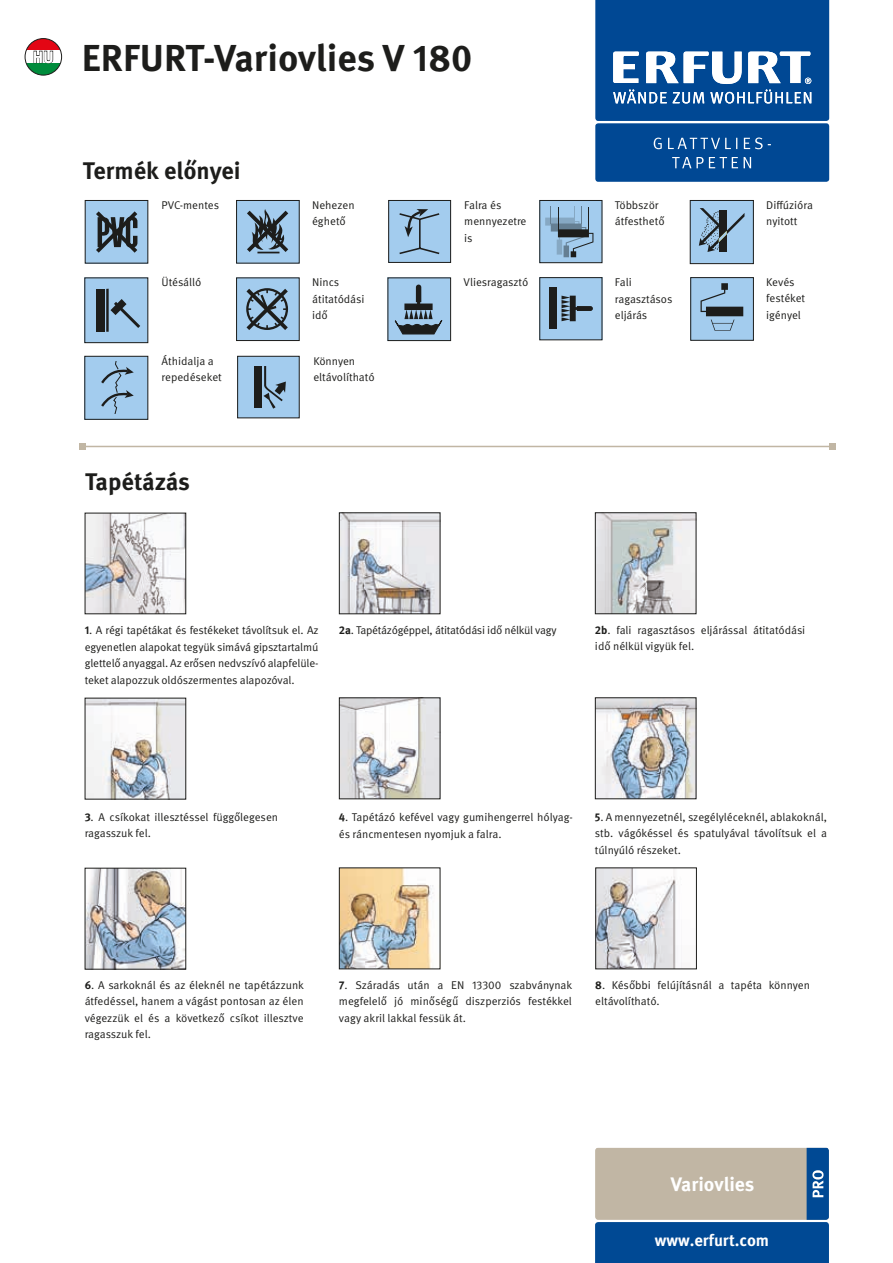
<style>
.page{position:relative;width:893px;height:1263px;background:#fff}
.page>*{position:absolute;margin:0;border:0;box-sizing:border-box;transform-origin:0 0}
.t1{font:700 37.5px "Meta Pro";color:#1d1d1b}
.t2{font:700 24px "Meta Pro";color:#1d1d1b}
.t3{font:700 19.5px "Meta Pro";color:#fff}
.t4{font:700 16.5px "Meta Pro";color:#fff}
.t5{font:11.25px/16.5px "Meta Pro";letter-spacing:-.005em;color:#1d1d1b}
.s1{font-weight:700}
</style>
<div class="page">
<hr style="left:82px;top:446px;width:750px;height:1px;background:#c1b6a4">
<svg style="left:79px;top:443px;width:6px;height:6px"></svg>
<svg style="left:829px;top:443px;width:6px;height:6px"></svg>
<svg style="left:25px;top:39px;width:36px;height:12px"></svg>
<svg style="left:25px;top:63px;width:36px;height:12px"></svg>
<div style="left:25px;top:38px;width:37px;height:37px;border:1px solid #1d1d1b;border-radius:50%"></div>
<svg style="left:33px;top:46px;width:20px;height:18px"></svg>
<div style="left:85px;top:201px;width:63px;height:62px;background:#a3ccee"></div>
<svg style="left:96px;top:211px;width:41px;height:42px"></svg>
<div style="left:237px;top:200px;width:62px;height:63px;background:#a3ccee"></div>
<svg style="left:247px;top:209px;width:41px;height:44px"></svg>
<div style="left:236px;top:200px;width:63px;height:63px;border:1px solid #1d1d1b"></div>
<svg style="left:390px;top:202px;width:59px;height:59px;background:#97bddc"></svg>
<div style="left:388px;top:200px;width:63px;height:63px;border:1px solid #1d1d1b"></div>
<svg style="left:542px;top:202px;width:58px;height:59px;background:#8cafcb"></svg>
<div style="left:540px;top:200px;width:62px;height:63px;border:1px solid #1d1d1b"></div>
<div style="left:690px;top:200px;width:63px;height:63px;background:#a3ccee"></div>
<svg style="left:699px;top:208px;width:45px;height:44px"></svg>
<div style="left:690px;top:200px;width:63px;height:64px;border:1px solid #1d1d1b"></div>
<svg style="left:87px;top:280px;width:59px;height:61px;background:#89aac6"></svg>
<svg style="left:238px;top:280px;width:59px;height:59px;background:#86a6c1"></svg>
<div style="left:236px;top:278px;width:63px;height:63px;border:1px solid #1d1d1b"></div>
<svg style="left:390px;top:280px;width:59px;height:59px;background:#84a4be"></svg>
<div style="left:388px;top:278px;width:63px;height:63px;border:1px solid #1d1d1b"></div>
<svg style="left:693px;top:279px;width:58px;height:59px;background:#8fb2cf"></svg>
<svg style="left:87px;top:358px;width:59px;height:59px;background:#99bfdf"></svg>
<svg style="left:239px;top:358px;width:58px;height:58px;background:#8dafcb"></svg>
<div style="left:237px;top:356px;width:62px;height:62px;border:1px solid #1d1d1b"></div>
<img style="left:87px;top:515px;width:97px;height:97px">
<img style="left:597px;top:514px;width:97px;height:98px">
<div style="left:595px;top:512px;width:101px;height:102px;border:1px solid #1d1d1b"></div>
<img style="left:341px;top:514px;width:97px;height:98px">
<div style="left:339px;top:512px;width:101px;height:102px;border:1px solid #1d1d1b"></div>
<img style="left:87px;top:700px;width:97px;height:97px">
<img style="left:597px;top:699px;width:97px;height:98px">
<div style="left:595px;top:697px;width:101px;height:102px;border:1px solid #1d1d1b"></div>
<img style="left:341px;top:699px;width:97px;height:98px">
<div style="left:339px;top:697px;width:101px;height:102px;border:1px solid #1d1d1b"></div>
<img style="left:87px;top:870px;width:97px;height:97px">
<img style="left:341px;top:869px;width:93px;height:98px">
<svg style="left:595px;top:0;width:234px;height:121px;background:#2864a4"></svg>
<div style="left:595px;top:123px;width:234px;height:59px;background:#004894;border-radius:3px"></div>
<svg style="left:672px;top:157px;width:79px;height:11px"></svg>
<svg style="left:654px;top:137px;width:117px;height:12px"></svg>
<svg style="left:542px;top:279px;width:58px;height:59px;background:#94b8d6"></svg>
<div style="left:549px;top:288px;width:8px;height:41px;background:#1d1d1b"></div>
<img style="left:597px;top:869px;width:85px;height:98px">
<div style="left:595px;top:867px;width:102px;height:102px;border:1px solid #1d1d1b"></div>
<svg style="left:595px;top:1147px;width:234px;height:116px;background:#768da0"></svg>
<h3 class="t4" style="left:33px;top:44px;width:23px">HU</h3>
<h1 class="t1" style="left:82px;top:28px;width:392px">ERFURT-Variovlies V 180</h1>
<h2 class="t2" style="left:83px;top:152px;width:159px">Termék előnyei</h2>
<p class="t5" style="left:464px;top:196px;width:64px">Falra és mennyezetre is</p>
<p class="t5" style="left:162px;top:196px;width:59px">PVC-mentes</p>
<p class="t5" style="left:766px;top:196px;width:48px">Diffúzióra nyitott</p>
<p class="t5" style="left:312px;top:196px;width:44px">Nehezen éghető</p>
<p class="t5" style="left:615px;top:196px;width:51px">Többször átfesthető</p>
<p class="t5" style="left:162px;top:273px;width:41px">Ütésálló</p>
<p class="t5" style="left:463px;top:273px;width:66px">Vliesragasztó</p>
<p class="t5" style="left:766px;top:273px;width:40px">Kevés festéket igényel</p>
<p class="t5" style="left:162px;top:352px;width:62px">Áthidalja a repedéseket</p>
<p class="t5" style="left:313px;top:352px;width:63px">Könnyen eltávolítható</p>
<p class="t5" style="left:615px;top:273px;width:59px">Fali ragasztásos eljárás</p>
<p class="t5" style="left:312px;top:273px;width:54px">Nincs átitatódási idő</p>
<h2 class="t2" style="left:85px;top:463px;width:106px">Tapétázás</h2>
<p class="t5" style="left:339px;top:621px;width:219px"><span class="s1">2a</span>. Tapétázógéppel, átitatódási idő nélkül vagy</p>
<p class="t5" style="left:85px;top:621px;width:235px;text-align:justify"><span class="s1">1</span>. A régi tapétákat és festékeket távolítsuk el. Az egyenetlen alapokat tegyük simává gipsztartalmú glettelő anyaggal. Az erősen nedvszívó alapfelüle&shy;teket alapozzuk oldószermentes alapozóval.</p>
<p class="t5" style="left:595px;top:621px;width:212px"><span class="s1">2b</span>. fali ragasztásos eljárással átitatódási idő nélkül vigyük fel.</p>
<p class="t5" style="left:85px;top:808px;width:195px"><span class="s1">3</span>. A csíkokat illesztéssel függőlegesen ragasszuk fel.</p>
<p class="t5" style="left:595px;top:808px;width:234px;text-align:justify"><span class="s1">5</span>. A mennyezetnél, szegélyléceknél, ablakoknál, stb. vágókéssel és spatulyával távolítsuk el a túlnyúló részeket.</p>
<p class="t5" style="left:339px;top:808px;width:235px"><span class="s1">4</span>. Tapétázó kefével vagy gumihengerrel hólyag&shy;és ráncmentesen nyomjuk a falra.</p>
<p class="t5" style="left:85px;top:976px;width:221px;text-align:justify"><span class="s1">6</span>. A sarkoknál és az éleknél ne tapétázzunk átfedéssel, hanem a vágást pontosan az élen végezzük el és a következő csíkot illesztve ragasszuk fel.</p>
<p class="t5" style="left:339px;top:976px;width:235px;text-align:justify"><span class="s1">7</span>. Száradás után a EN 13300 szabványnak megfelelő jó minőségű diszperziós festékkel vagy akril lakkal fessük át.</p>
<p class="t5" style="left:595px;top:976px;width:216px"><span class="s1">8</span>. Későbbi felújításnál a tapéta könnyen eltávolítható.</p>
<h3 class="t3" style="left:671px;top:1168px;width:85px">Variovlies</h3>
<h3 class="t4" style="left:655px;top:1227px;width:116px">www.erfurt.com</h3>
</div>
